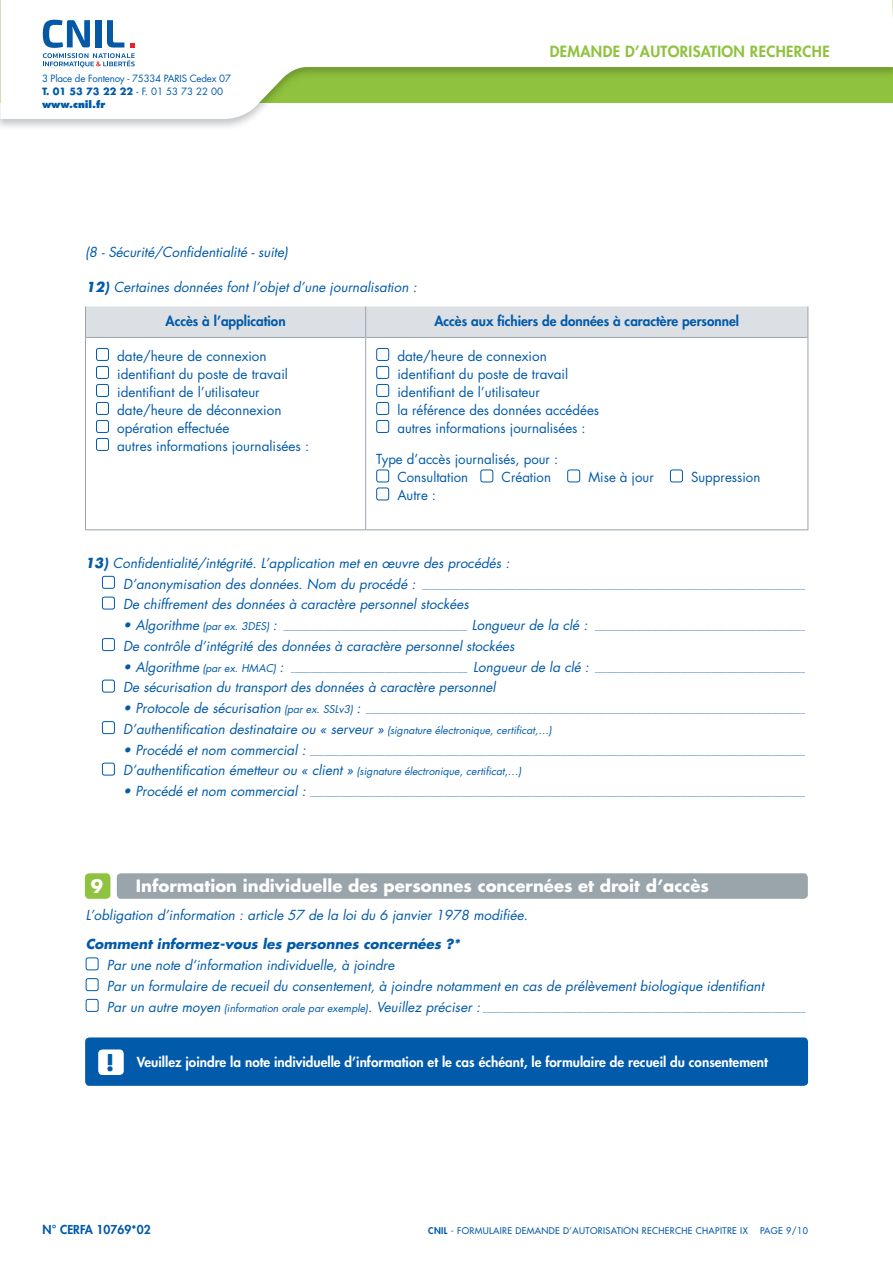
<style>
.page{position:relative;width:893px;height:1263px;background:#fff}
.page>*{position:absolute;margin:0;border:0;box-sizing:border-box;transform-origin:0 0}
.t1{font:700 18px "Futura";color:#fff}
.t2{font:700 16.5px "Futura";color:#fff}
.t3{font:800 15px "Futura";letter-spacing:.025em;color:#8fc23e}
.t4{font:italic 13.5px/20.7px "Futura";color:#015aaa}
.t5{font:13.5px/18px "Futura";color:#015aaa}
.t6{font:800 13.5px "Futura";color:#fff}
.t7{font:800 13.5px "Futura";color:#015aaa}
.t8{font:italic 700 13.5px "Futura";color:#015aaa}
.t9{font:800 12px "Futura";letter-spacing:.005em;color:#015aaa}
.t10{font:9.75px/12.8px "Futura";letter-spacing:-.02em;color:#015aaa}
.t11{font:9px "Futura";letter-spacing:.04em;color:#015aaa}
.t12{font:italic 7.5px "Futura";color:#015aaa}
.s1{font-weight:700}
.s2{font-weight:800}
.s3{font-size:13.5px}
.s4{font-size:10.5px}
.s5{font-weight:700;font-size:22.5px;color:#015aaa}
</style>
<div class="page">
<svg style="left:0;top:0;width:893px;height:120px"></svg>
<div style="left:102px;top:576px;width:13px;height:13px;border:1px solid #015aaa;border-radius:2px"></div>
<div style="left:102px;top:597px;width:13px;height:12px;border:1px solid #015aaa;border-radius:2px"></div>
<div style="left:102px;top:638px;width:13px;height:13px;border:1px solid #015aaa;border-radius:2px"></div>
<div style="left:102px;top:680px;width:13px;height:12px;border:1px solid #015aaa;border-radius:2px"></div>
<div style="left:102px;top:721px;width:13px;height:13px;border:1px solid #015aaa;border-radius:2px"></div>
<div style="left:102px;top:763px;width:13px;height:12px;border:1px solid #015aaa;border-radius:2px"></div>
<div style="left:86px;top:306px;width:721px;height:31px;background:#dce0e4"></div>
<svg style="left:86px;top:338px;width:721px;height:192px"></svg>
<hr style="left:86px;top:337px;width:279px;height:1px;background:#99a4ab">
<hr style="left:366px;top:337px;width:441px;height:1px;background:#99a4ab">
<hr style="left:85px;top:306px;width:1px;height:31px;background:#99a4ab">
<hr style="left:365px;top:306px;width:1px;height:31px;background:#99a4ab">
<hr style="left:807px;top:306px;width:1px;height:31px;background:#99a4ab">
<hr style="left:85px;top:337px;width:1px;height:193px;background:#99a4ab">
<hr style="left:365px;top:337px;width:1px;height:193px;background:#99a4ab">
<hr style="left:807px;top:337px;width:1px;height:193px;background:#99a4ab">
<hr style="left:85px;top:530px;width:281px;height:1px;background:#99a4ab">
<hr style="left:366px;top:530px;width:442px;height:1px;background:#99a4ab">
<div style="left:96px;top:348px;width:13px;height:13px;border:1px solid #015aaa;border-radius:2px"></div>
<div style="left:96px;top:366px;width:13px;height:13px;border:1px solid #015aaa;border-radius:2px"></div>
<div style="left:96px;top:384px;width:13px;height:13px;border:1px solid #015aaa;border-radius:2px"></div>
<div style="left:96px;top:402px;width:13px;height:13px;border:1px solid #015aaa;border-radius:2px"></div>
<div style="left:96px;top:420px;width:13px;height:13px;border:1px solid #015aaa;border-radius:2px"></div>
<div style="left:96px;top:438px;width:13px;height:13px;border:1px solid #015aaa;border-radius:2px"></div>
<div style="left:376px;top:348px;width:13px;height:13px;border:1px solid #015aaa;border-radius:2px"></div>
<div style="left:376px;top:366px;width:13px;height:13px;border:1px solid #015aaa;border-radius:2px"></div>
<div style="left:376px;top:384px;width:13px;height:13px;border:1px solid #015aaa;border-radius:2px"></div>
<div style="left:376px;top:402px;width:13px;height:13px;border:1px solid #015aaa;border-radius:2px"></div>
<div style="left:376px;top:420px;width:13px;height:13px;border:1px solid #015aaa;border-radius:2px"></div>
<div style="left:376px;top:470px;width:13px;height:12px;border:1px solid #015aaa;border-radius:2px"></div>
<div style="left:480px;top:470px;width:13px;height:12px;border:1px solid #015aaa;border-radius:2px"></div>
<div style="left:567px;top:470px;width:13px;height:12px;border:1px solid #015aaa;border-radius:2px"></div>
<div style="left:670px;top:470px;width:13px;height:12px;border:1px solid #015aaa;border-radius:2px"></div>
<div style="left:376px;top:488px;width:13px;height:12px;border:1px solid #015aaa;border-radius:2px"></div>
<div style="left:117px;top:873px;width:691px;height:26px;background:#99a4ab;border-radius:4px"></div>
<div style="left:85px;top:873px;width:25px;height:26px;background:#8fc23e;border-radius:4px"></div>
<div style="left:86px;top:957px;width:13px;height:13px;border:1px solid #015aaa;border-radius:2px"></div>
<div style="left:86px;top:978px;width:13px;height:13px;border:1px solid #015aaa;border-radius:2px"></div>
<div style="left:86px;top:999px;width:13px;height:13px;border:1px solid #015aaa;border-radius:2px"></div>
<div style="left:85px;top:1037px;width:723px;height:49px;background:#015aaa;border-radius:4px"></div>
<div style="left:98px;top:1049px;width:26px;height:26px;background:#fff;border-radius:4px"></div>
<svg style="left:43px;top:20px;width:92px;height:47px"></svg>
<h3 class="t10" style="left:42px;top:73px;width:191px">3 Place de Fontenoy - 75334 PARIS Cedex 07<br><span class="s1">T. 01 53 73 22 22</span> - F. 01 53 73 22 00 <span class="s2">www.cnil.fr</span></h3>
<h3 class="t4" style="left:85px;top:242px;width:205px">(8 - Sécurité/Confidentialité - suite)</h3>
<h3 class="t4" style="left:86px;top:277px;width:332px"><span class="s1">12)</span> Certaines données font l’objet d’une journalisation :</h3>
<h3 class="t3" style="left:550px;top:42px;width:281px">DEMANDE D’AUTORISATION RECHERCHE</h3>
<h3 class="t7" style="left:166px;top:312px;width:122px">Accès à l’application</h3>
<h3 class="t7" style="left:434px;top:312px;width:306px">Accès aux fichiers de données à caractère personnel</h3>
<h3 class="t5" style="left:117px;top:347px;width:194px">date/heure de connexion identifiant du poste de travail identifiant de l’utilisateur date/heure de déconnexion opération effectuée<br>autres informations journalisées :</h3>
<h3 class="t5" style="left:397px;top:347px;width:203px">date/heure de connexion identifiant du poste de travail identifiant de l’utilisateur<br>la référence des données accédées autres informations journalisées :</h3>
<h3 class="t5" style="left:397px;top:450px;width:162px;text-indent:-21px">Type d’accès journalisés, pour :<br>Consultation</h3>
<h3 class="t5" style="left:501px;top:468px;width:51px">Création</h3>
<h3 class="t5" style="left:588px;top:468px;width:67px">Mise à jour</h3>
<h3 class="t5" style="left:691px;top:468px;width:71px">Suppression</h3>
<h3 class="t5" style="left:397px;top:486px;width:40px">Autre :</h3>
<h3 class="t4" style="left:85px;top:553px;width:426px"><span class="s1">13)</span> Confidentialité/intégrité. L’application met en œuvre des procédés :</h3>
<p class="t12" style="left:123px;top:581px;width:683px"><span class="s3">D’anonymisation des données. Nom du procédé :</span> ______________________________________________________________________________________________________</p>
<h3 class="t4" style="left:123px;top:594px;width:347px">De chiffrement des données à caractère personnel stockées</h3>
<p class="t12" style="left:123px;top:623px;width:683px"><span class="s3">• Algorithme</span> <span class="s4">(par ex. 3DES)</span> <span class="s3">:</span> _________________________________________________ <span class="s3">Longueur de la clé :</span> ________________________________________________________</p>
<h3 class="t4" style="left:123px;top:636px;width:393px">De contrôle d’intégrité des données à caractère personnel stockées</h3>
<p class="t12" style="left:123px;top:664px;width:683px"><span class="s3">• Algorithme</span> <span class="s4">(par ex. HMAC)</span> <span class="s3">:</span> _______________________________________________ <span class="s3">Longueur de la clé :</span> ________________________________________________________</p>
<h3 class="t4" style="left:123px;top:677px;width:374px">De sécurisation du transport des données à caractère personnel</h3>
<p class="t12" style="left:123px;top:706px;width:683px"><span class="s3">• Protocole de sécurisation</span> <span class="s4">(par ex. SSLv3)</span> <span class="s3">:</span> _____________________________________________________________________________________________________________________</p>
<h3 class="t4" style="left:123px;top:719px;width:430px">D’authentification destinataire ou « serveur » <span class="s4">(signature électronique, certificat,…)</span></h3>
<p class="t12" style="left:123px;top:747px;width:683px"><span class="s3">• Procédé et nom commercial :</span> ____________________________________________________________________________________________________________________________________</p>
<h3 class="t4" style="left:123px;top:760px;width:400px">D’authentification émetteur ou « client » <span class="s4">(signature électronique, certificat,…)</span></h3>
<p class="t12" style="left:123px;top:789px;width:683px"><span class="s3">• Procédé et nom commercial :</span> ____________________________________________________________________________________________________________________________________</p>
<h1 class="t1" style="left:91px;top:874px;width:14px">9</h1>
<h2 class="t2" style="left:136px;top:875px;width:575px">Information individuelle des personnes concernées et droit d’accès</h2>
<h3 class="t4" style="left:86px;top:905px;width:444px">L’obligation d’information : article 57 de la loi du 6 janvier 1978 modifiée.</h3>
<h3 class="t8" style="left:86px;top:935px;width:376px">Comment informez-vous les personnes concernées ?*</h3>
<h3 class="t4" style="left:107px;top:955px;width:659px">Par une note d’information individuelle, à joindre<br>Par un formulaire de recueil du consentement, à joindre notamment en cas de prélèvement biologique identifiant</h3>
<p class="t12" style="left:107px;top:1004px;width:700px"><span class="s3">Par un autre moyen</span> <span class="s4">(information orale par exemple)</span><span class="s3">. Veuillez préciser :</span> ______________________________________________________________________________________</p>
<h3 class="t6" style="left:106px;top:1054px;width:664px"><span class="s5">!</span> Veuillez joindre la note individuelle d’information et le cas échéant, le formulaire de recueil du consentement</h3>
<h3 class="t9" style="left:43px;top:1222px;width:110px">N° CERFA 10769*02</h3>
<p class="t11" style="left:428px;top:1225px;width:321px"><span class="s2">CNIL</span> - FORMULAIRE DEMANDE D’AUTORISATION RECHERCHE CHAPITRE IX</p>
<p class="t11" style="left:760px;top:1225px;width:49px">PAGE 9/10</p>
</div>
